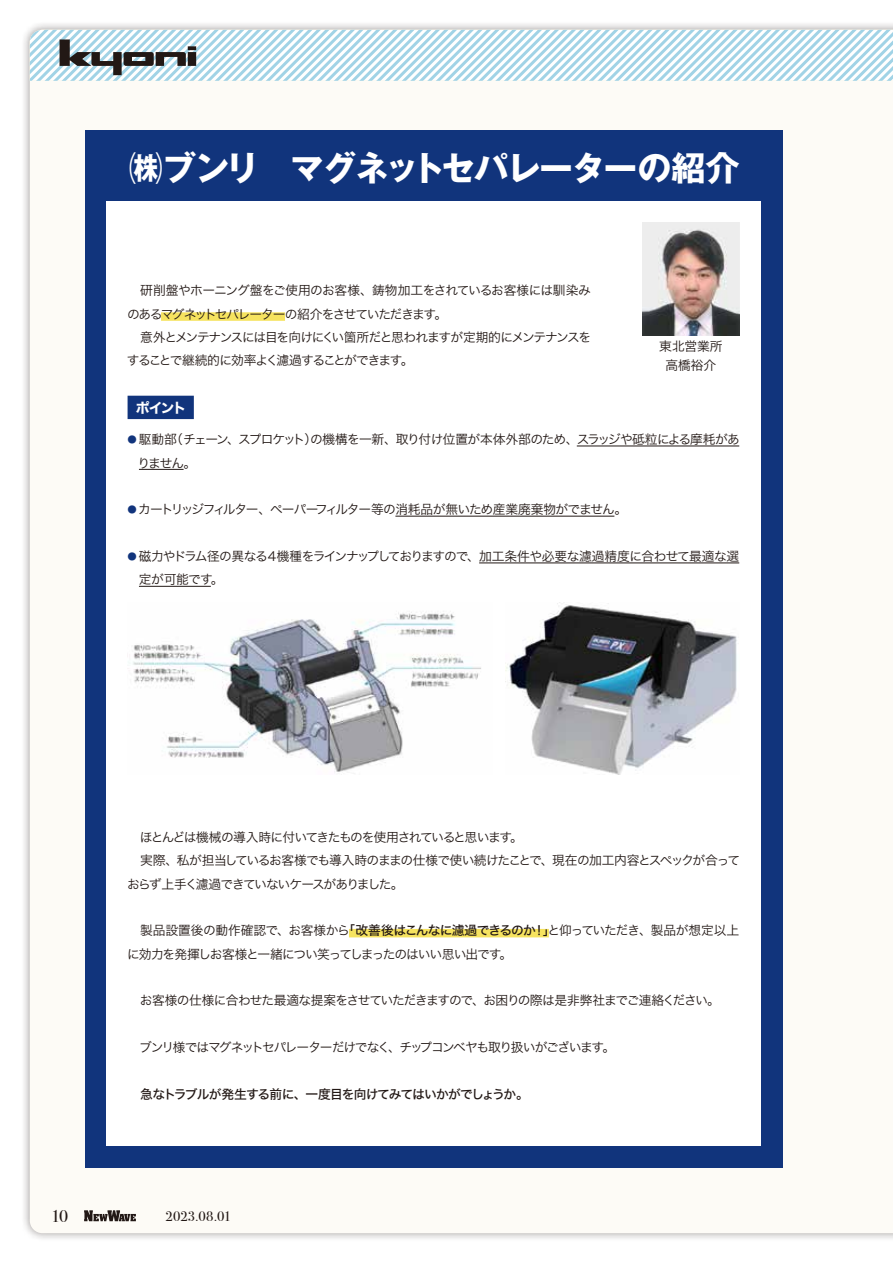
<style>
.page{position:relative;width:893px;height:1263px;background:#fff}
.page>*{position:absolute;margin:0;border:0;box-sizing:border-box;transform-origin:0 0}
.t1{font:700 34.05px "Gothic MB101 Pr 6 N";letter-spacing:-.045em;color:#fff}
.t2{font:16.95px "Bodoni Svty Two ITCTT";color:#221815}
.t3{font:13.8px "Bodoni Svty Two ITCTT";letter-spacing:.005em;color:#221815}
.t4{font:13.8px "Hira Kaku Std N W7";color:#fff}
.t5{font:12.75px/23.4px "Hira Kaku Std N W3";letter-spacing:-.085em;color:#221815}
.t6{font:12.75px "Hira Kaku Std N W3";letter-spacing:-.105em;color:#221815}
.t7{font:12.75px/23.4px "Hira Kaku Std N W3";letter-spacing:-.05em;color:#221815}
.t8{font:12.75px/23.4px "Hira Kaku Std N W3";letter-spacing:-.065em;color:#221815}
.t9{font:12.75px "Hira Kaku Std N W3";letter-spacing:-.06em;color:#221815}
.t10{font:12.75px "Hira Kaku Std N W5";letter-spacing:-.07em;color:#221815}
.t11{font:12.75px "Hira Kaku Std N W3";letter-spacing:-.11em;color:#221815}
.t12{font:12.75px/18.1px "Hira Kaku Std N W3";letter-spacing:-.01em;color:#221815;text-align:center}
.s1{font-family:"Hira Kaku Std N W2";font-size:9.3px;color:#11347c}
.s2{font-family:"Hira Kaku Std N W5"}
</style>
<div class="page">
<div style="left:21px;top:21px;width:872px;height:1221px;background:#221815;opacity:.45"></div>
<div style="left:30px;top:81px;width:863px;height:1152px;background:#fdfbf6"></div>
<svg style="left:30px;top:30px;width:863px;height:51px"></svg>
<svg style="left:84px;top:1210px;width:52px;height:11px"></svg>
<div style="left:85px;top:130px;width:697px;height:1037px;background:#11347c"></div>
<div style="left:106px;top:151px;width:655px;height:995px;background:#fff"></div>
<div style="left:106px;top:151px;width:656px;height:50px;background:#11347c"></div>
<div style="left:161px;top:312px;width:124px;height:9px;background:#f6e35f"></div>
<div style="left:128px;top:396px;width:66px;height:23px;background:#11347c"></div>
<hr style="left:577px;top:446px;width:162px;height:1px;background:#221815">
<hr style="left:139px;top:469px;width:45px;height:1px;background:#221815">
<hr style="left:395px;top:516px;width:219px;height:1px;background:#221815">
<hr style="left:479px;top:563px;width:260px;height:1px;background:#221815">
<hr style="left:139px;top:586px;width:72px;height:1px;background:#221815">
<div style="left:349px;top:929px;width:200px;height:8px;background:#f6e35f"></div>
<img style="left:133px;top:612px;width:348px;height:161px">
<img style="left:505px;top:602px;width:232px;height:172px">
<img style="left:643px;top:222px;width:96px;height:114px">
<h1 class="t1" style="left:129px;top:139px;width:612px">㈱ブンリ　マグネットセパレーターの紹介</h1>
<p class="t5" style="left:127px;top:279px;width:465px;text-indent:13px">研削盤やホーニング盤をご使用のお客様、鋳物加工をされているお客様には馴染みのあるマグネットセパレーターの紹介をさせていただきます。</p>
<p class="t5" style="left:127px;top:325px;width:466px;text-indent:13px">意外とメンテナンスには目を向けにくい箇所だと思われますが定期的にメンテナンスをすることで継続的に効率よく濾過することができます。</p>
<p class="t4" style="left:136px;top:397px;width:52px">ポイント</p>
<p class="t8" style="left:138px;top:427px;width:604px;text-indent:-10px"><span class="s1">●</span> 駆動部（チェーン、スプロケット）の機構を一新、取り付け位置が本体外部のため、スラッジや砥粒による摩耗がありません。</p>
<p class="t5" style="left:127px;top:498px;width:501px"><span class="s1">●</span> カートリッジフィルター、ペーパーフィルター等の消耗品が無いため産業廃棄物がでません。</p>
<p class="t7" style="left:139px;top:544px;width:602px;text-indent:-11px"><span class="s1">●</span> 磁力やドラム径の異なる4機種をラインナップしておりますので、加工条件や必要な濾過精度に合わせて最適な選定が可能です。</p>
<p class="t12" style="left:659px;top:337px;width:65px">東北営業所高橋裕介</p>
<p class="t6" style="left:140px;top:827px;width:385px">ほとんどは機械の導入時に付いてきたものを使用されていると思います。</p>
<p class="t9" style="left:140px;top:851px;width:601px">実際、私が担当しているお客様でも導入時のままの仕様で使い続けたことで、現在の加工内容とスペックが合って</p>
<p class="t11" style="left:127px;top:874px;width:278px">おらず上手く濾過できていないケースがありました。</p>
<p class="t5" style="left:127px;top:919px;width:614px;text-indent:13px">製品設置後の動作確認で、お客様から<span class="s2">「改善後はこんなに濾過できるのか！」</span>と仰っていただき、製品が想定以上に効力を発揮しお客様と一緒につい笑ってしまったのはいい思い出です。</p>
<p class="t5" style="left:140px;top:989px;width:582px">お客様の仕様に合わせた最適な提案をさせていただきますので、お困りの際は是非弊社までご連絡ください。</p>
<p class="t6" style="left:139px;top:1038px;width:477px">ブンリ様ではマグネットセパレーターだけでなく、チップコンベヤも取り扱いがございます。</p>
<p class="t10" style="left:140px;top:1084px;width:390px">急なトラブルが発生する前に、一度目を向けてみてはいかがでしょうか。</p>
<h2 class="t2" style="left:51px;top:1202px;width:19px">10</h2>
<p class="t3" style="left:165px;top:1205px;width:67px">2023.08.01</p>
</div>
